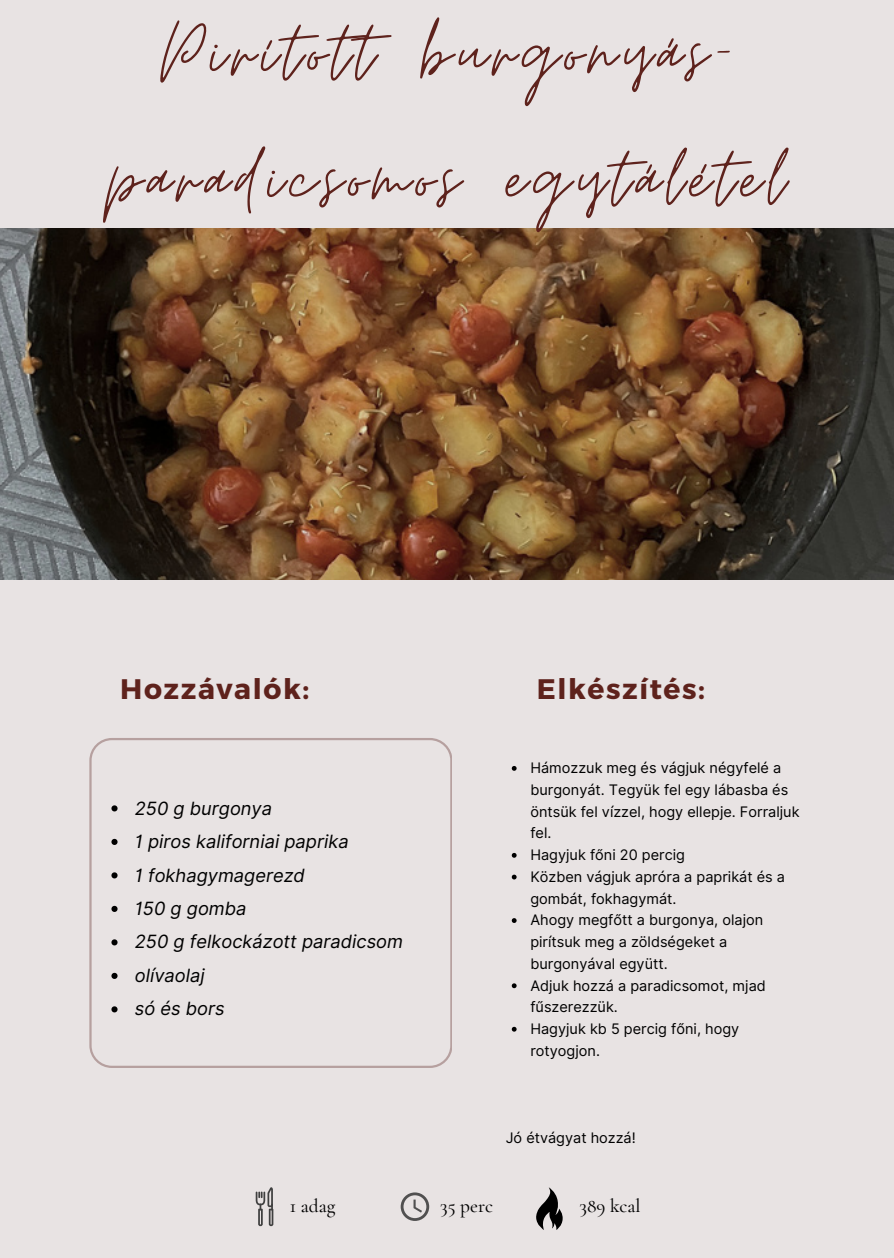
<style>
.page{position:relative;width:894px;height:1258px;background:#fff}
.page>*{position:absolute;margin:0;border:0;box-sizing:border-box;transform-origin:0 0}
.t1{font:90px/126px "Moon Time";letter-spacing:.07em;color:#5e221c;text-align:center}
.t2{font:700 28.2px "Montserrat";letter-spacing:.055em;color:#5e221c}
.t3{font:500 19.2px "Cormorant Garamond";color:#000}
.t4{font:italic 18.3px "Inter";color:#000}
.t5{font:14.4px/21.6px "Inter";color:#000}
</style>
<div class="page">
<div style="left:0;top:0;width:893px;height:1258px;background:#e8e3e3"></div>
<svg style="left:89px;top:738px;width:363px;height:330px"></svg>
<img style="left:0;top:229px;width:893px;height:351px">
<svg style="left:400px;top:1192px;width:29px;height:29px"></svg>
<svg style="left:255px;top:1187px;width:18px;height:39px"></svg>
<svg style="left:536px;top:1187px;width:27px;height:43px"></svg>
<svg style="left:511px;top:766px;width:5px;height:5px"></svg>
<svg style="left:511px;top:853px;width:5px;height:5px"></svg>
<svg style="left:511px;top:874px;width:5px;height:5px"></svg>
<svg style="left:511px;top:918px;width:5px;height:5px"></svg>
<svg style="left:511px;top:983px;width:5px;height:5px"></svg>
<svg style="left:511px;top:1027px;width:5px;height:4px"></svg>
<svg style="left:111px;top:805px;width:6px;height:6px"></svg>
<svg style="left:111px;top:839px;width:6px;height:6px"></svg>
<svg style="left:111px;top:872px;width:6px;height:6px"></svg>
<svg style="left:111px;top:906px;width:6px;height:6px"></svg>
<svg style="left:111px;top:939px;width:6px;height:6px"></svg>
<svg style="left:111px;top:973px;width:6px;height:6px"></svg>
<svg style="left:111px;top:1006px;width:6px;height:6px"></svg>
<h2 class="t1" style="left:108px;top:-9px;width:678px">Pirított burgonyás&shy;paradicsomos egytálétel</h2>
<p class="t2" style="left:120px;top:670px;width:190px">Hozzávalók:</p>
<p class="t2" style="left:536px;top:670px;width:170px">Elkészítés:</p>
<h2 class="t4" style="left:135px;top:797px;width:139px">250 g burgonya</h2>
<p class="t4" style="left:135px;top:830px;width:215px">1 piros kaliforniai paprika</p>
<p class="t4" style="left:135px;top:864px;width:171px">1 fokhagymagerezd</p>
<p class="t4" style="left:135px;top:897px;width:113px">150 g gomba</p>
<p class="t4" style="left:135px;top:931px;width:269px">250 g felkockázott paradicsom</p>
<p class="t4" style="left:135px;top:964px;width:71px">olívaolaj</p>
<p class="t4" style="left:135px;top:998px;width:91px">só és bors</p>
<p class="t5" style="left:530px;top:757px;width:271px">Hámozzuk meg és vágjuk négyfelé a burgonyát. Tegyük fel egy lábasba és öntsük fel vízzel, hogy ellepje. Forraljuk fel.</p>
<p class="t5" style="left:530px;top:844px;width:156px">Hagyjuk főni 20 percig</p>
<p class="t5" style="left:530px;top:866px;width:256px">Közben vágjuk apróra a paprikát és a gombát, fokhagymát.</p>
<p class="t5" style="left:530px;top:909px;width:234px">Ahogy megfőtt a burgonya, olajon pirítsuk meg a zöldségeket a burgonyával együtt.</p>
<p class="t5" style="left:530px;top:974px;width:237px">Adjuk hozzá a paradicsomot, mjad fűszerezzük.</p>
<p class="t5" style="left:530px;top:1018px;width:210px">Hagyjuk kb 5 percig főni, hogy rotyogjon.</p>
<p class="t5" style="left:505px;top:1127px;width:132px">Jó étvágyat hozzá!</p>
<p class="t3" style="left:290px;top:1194px;width:47px">1 adag</p>
<h3 class="t3" style="left:440px;top:1194px;width:54px">35 perc</h3>
<h3 class="t3" style="left:579px;top:1194px;width:62px">389 kcal</h3>
</div>
